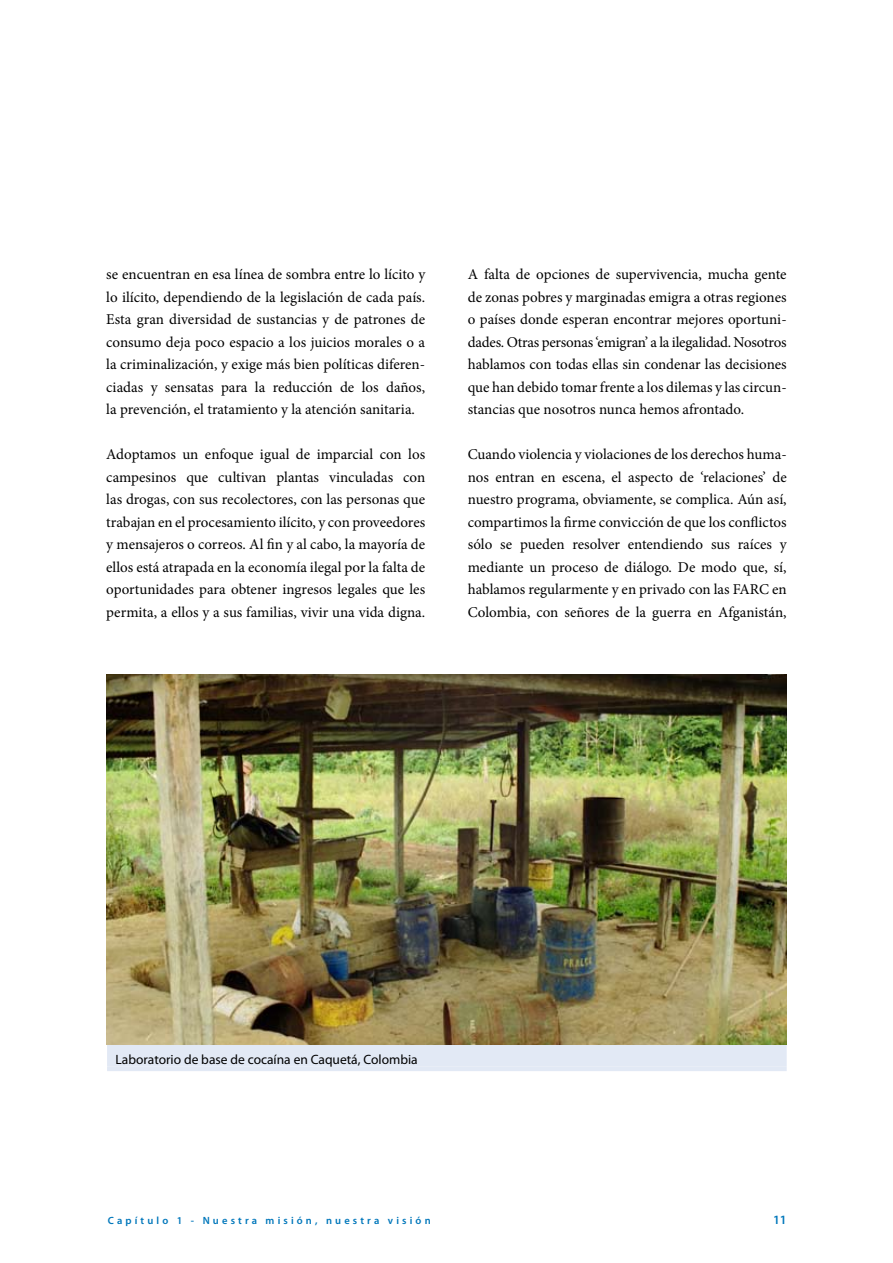
<style>
.page{position:relative;width:893px;height:1263px;background:#fff}
.page>*{position:absolute;margin:0;border:0;box-sizing:border-box;transform-origin:0 0}
.t1{font:15px/22.5px "Minion Pro";color:#000;text-align:justify}
.t2{font:13.5px "Myriad Pro";color:#000}
.t3{font:600 12.75px "Myriad Pro";color:#07b}
.t4{font:600 10.5px "Myriad Pro";letter-spacing:.3em;color:#07b}
</style>
<div class="page">
<div style="left:107px;top:1043px;width:680px;height:24px;background:#e2e9f5"></div>
<hr style="left:107px;top:1067px;width:680px;height:4px;background:#e2e9f5">
<img style="left:106px;top:674px;width:681px;height:370px">
<p class="t1" style="left:106px;top:263px;width:320px">se encuentran en esa línea de sombra entre lo lícito y lo ilícito, dependiendo de la legislación de cada país.<br>Esta gran diversidad de sustancias y de patrones de consumo deja poco espacio a los juicios morales o a la criminalización, y exige más bien políticas diferen&shy;ciadas y sensatas para la reducción de los daños, la prevención, el tratamiento y la atención sanitaria.</p>
<p class="t1" style="left:106px;top:443px;width:320px">Adoptamos un enfoque igual de imparcial con los campesinos que cultivan plantas vinculadas con las drogas, con sus recolectores, con las personas que trabajan en el procesamiento ilícito, y con provee-dores y mensajeros o correos. Al fin y al cabo, la mayoría de ellos está atrapada en la economía ilegal por la falta de oportunidades para obtener ingresos legales que les permita, a ellos y a sus familias, vivir una vida digna.</p>
<p class="t1" style="left:468px;top:263px;width:320px">A falta de opciones de supervivencia, mucha gente de zonas pobres y marginadas emigra a otras regiones o países donde esperan encontrar mejores oportuni&shy;dades. Otras personas ‘emigran’ a la ilegalidad. Nosotros hablamos con todas ellas sin condenar las decisiones que han debido tomar frente a los dilemas y las circun&shy;stancias que nosotros nunca hemos afrontado.</p>
<p class="t1" style="left:468px;top:443px;width:320px">Cuando violencia y violaciones de los derechos huma&shy;nos entran en escena, el aspecto de ‘relaciones’ de nuestro programa, obviamente, se complica. Aún así, compartimos la firme convicción de que los conflictos sólo se pueden resolver entendiendo sus raíces y mediante un proceso de diálogo. De modo que, sí, hablamos regularmente y en privado con las FARC en Colombia, con señores de la guerra en Afganistán,</p>
<p class="t2" style="left:116px;top:1051px;width:304px">Laboratorio de base de cocaína en Caquetá, Colombia</p>
<p class="t4" style="left:108px;top:1214px;width:324px">Capítulo 1 - Nuestra misión, nuestra visión</p>
<p class="t3" style="left:773px;top:1212px;width:15px">11</p>
</div>
